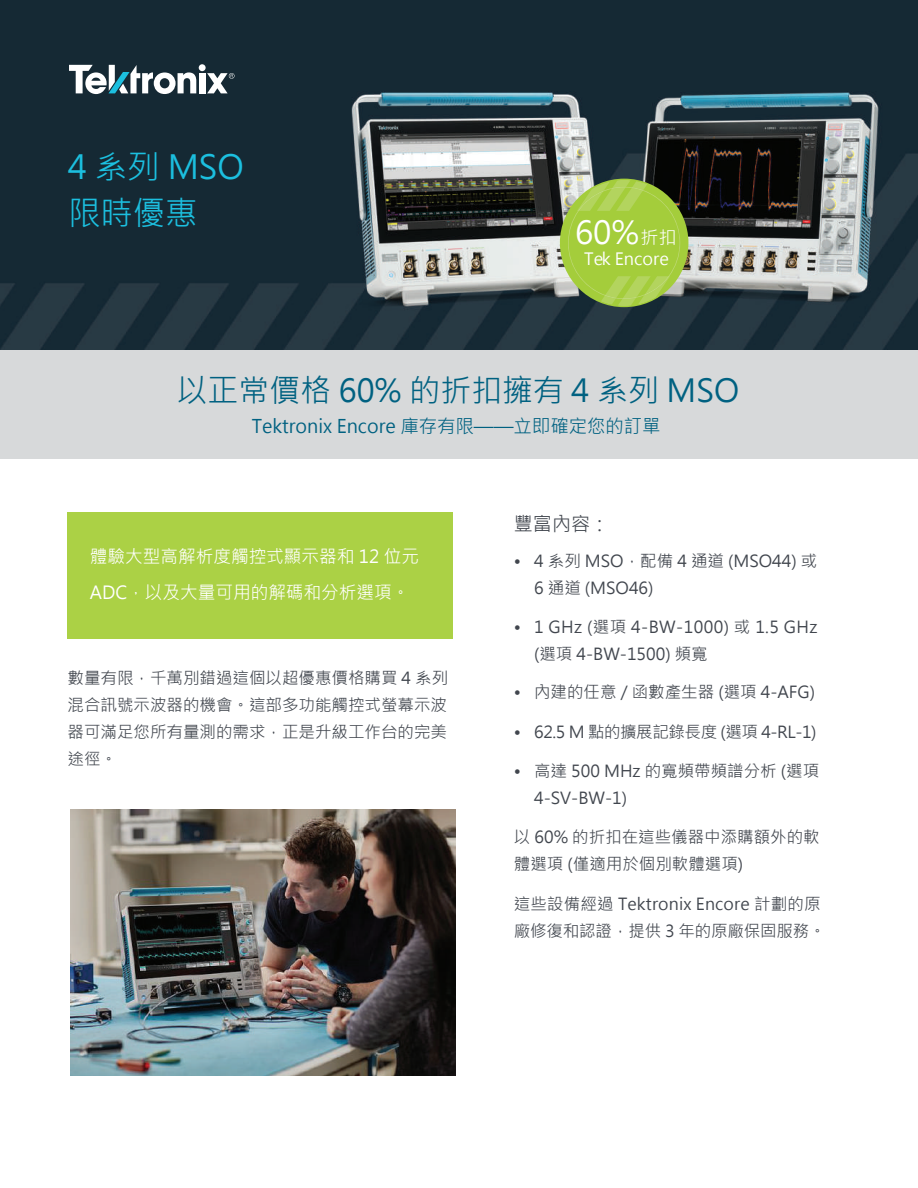
<style>
.page{position:relative;width:918px;height:1188px;background:#fff}
.page>*{position:absolute;margin:0;border:0;box-sizing:border-box;transform-origin:0 0}
.t1{font:33px/46.5px "Microsoft Jheng Hei";color:#1cbfdf}
.t2{font:31.5px "Microsoft Jheng Hei";color:#006181}
.t3{font:31.5px "Microsoft Jheng Hei";color:#fff}
.t4{font:19.5px "Microsoft Jheng Hei";color:#41464e}
.t5{font:18.75px "Microsoft Jheng Hei";color:#006181}
.t6{font:18px/36px "Microsoft Jheng Hei";color:#fff}
.t7{font:16.8px "Microsoft Jheng Hei";color:#fff}
.t8{font:16.5px/27px "Microsoft Jheng Hei";color:#41464e}
.t9{font:16.5px/27px "Microsoft Jheng Hei";letter-spacing:.025em;color:#41464e}
.t10{font:16.5px "Microsoft Jheng Hei";letter-spacing:-.025em;color:#41464e}
.s1{font-size:18px}
</style>
<div class="page">
<div style="left:0;top:340px;width:918px;height:118px;background:#d5d7d8"></div>
<div style="left:68px;top:512px;width:385px;height:126px;background:#abd145"></div>
<img style="left:0;top:0;width:918px;height:350px">
<div style="left:199px;top:73px;width:6px;height:20px;background:#fff"></div>
<div style="left:199px;top:64px;width:7px;height:7px;background:#fff;border-radius:50%"></div>
<svg style="left:69px;top:65px;width:127px;height:29px"></svg>
<svg style="left:207px;top:73px;width:27px;height:20px"></svg>
<div style="left:560px;top:179px;width:128px;height:128px;background:#a4cd3b;border-radius:50%"></div>
<svg style="left:568px;top:180px;width:112px;height:126px"></svg>
<img style="left:70px;top:810px;width:385px;height:265px">
<h1 class="t1" style="left:68px;top:143px;width:177px">4 系列 MSO限時優惠</h1>
<h2 class="t3" style="left:575px;top:213px;width:103px">60% <span class="s1">折扣</span></h2>
<p class="t7" style="left:584px;top:249px;width:86px">Tek Encore</p>
<h2 class="t2" style="left:177px;top:370px;width:564px">以正常價格 60% 的折扣擁有 4 系列 MSO</h2>
<p class="t5" style="left:252px;top:414px;width:410px">Tektronix Encore 庫存有限——立即確定您的訂單</p>
<p class="t6" style="left:90px;top:538px;width:331px">體驗大型高解析度觸控式顯示器和 12 位元<br>ADC，以及大量可用的解碼和分析選項。</p>
<p class="t8" style="left:68px;top:665px;width:382px;text-align:justify">數量有限，千萬別錯過這個以超優惠價格購買 4 系列混合訊號示波器的機會。這部多功能觸控式螢幕示波器可滿足您所有量測的需求，正是升級工作台的完美途徑。</p>
<p class="t4" style="left:514px;top:512px;width:97px">豐富內容：</p>
<p class="t8" style="left:534px;top:548px;width:285px;text-indent:-20px">• 4 系列 MSO，配備 4 通道 (MSO44) 或<br>6 通道 (MSO46)</p>
<p class="t9" style="left:534px;top:613px;width:285px;text-indent:-20px">• 1 GHz (選項 4-BW-1000) 或 1.5 GHz (選項 4-BW-1500) 頻寬</p>
<p class="t8" style="left:514px;top:678px;width:303px">• 內建的任意 / 函數產生器 (選項 4-AFG)</p>
<p class="t10" style="left:514px;top:721px;width:304px">• 62.5 M 點的擴展記錄長度 (選項 4-RL-1)</p>
<p class="t8" style="left:534px;top:758px;width:287px;text-indent:-20px">• 高達 500 MHz 的寬頻帶頻譜分析 (選項<br>4-SV-BW-1)</p>
<p class="t8" style="left:514px;top:823px;width:307px">以 60% 的折扣在這些儀器中添購額外的軟體選項 (僅適用於個別軟體選項)</p>
<p class="t8" style="left:514px;top:891px;width:313px">這些設備經過 Tektronix Encore 計劃的原廠修復和認證，提供 3 年的原廠保固服務。</p>
</div>
